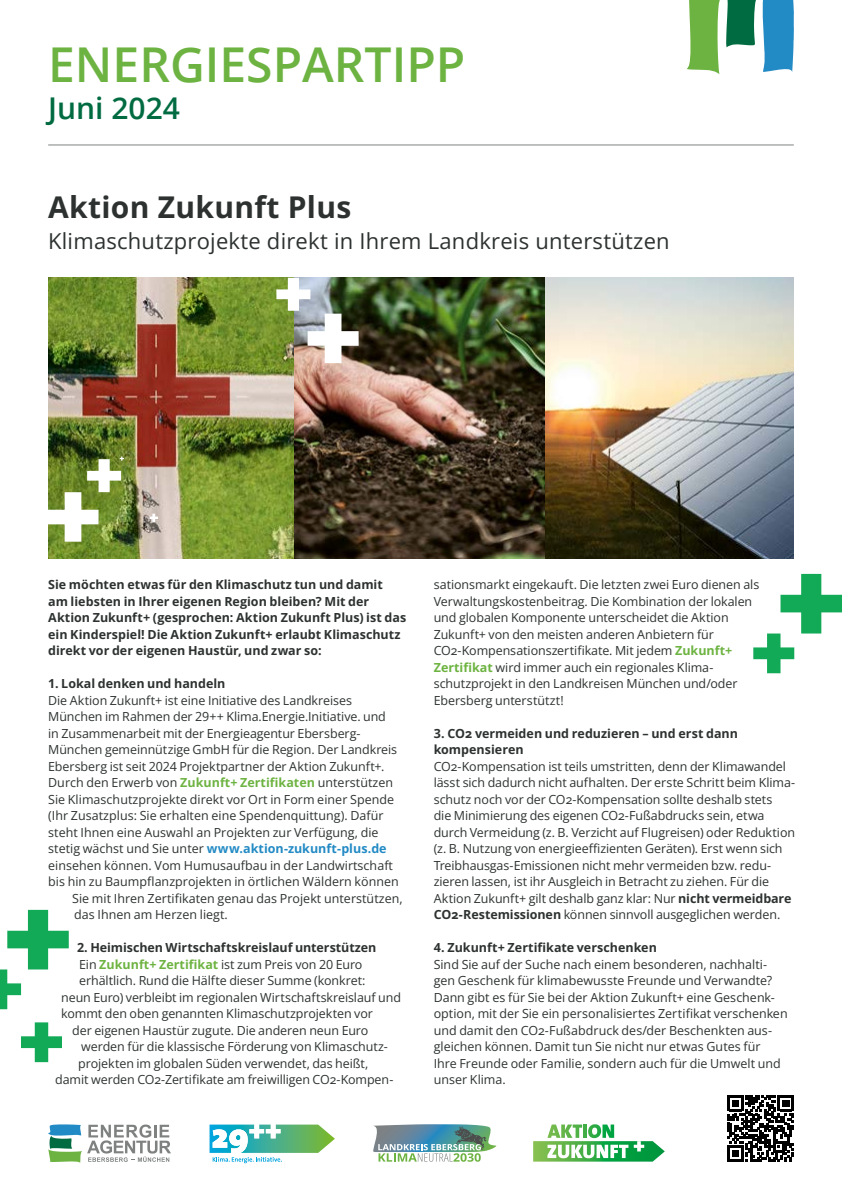
<style>
.page{position:relative;width:842px;height:1191px;background:#fff}
.page>*{position:absolute;margin:0;border:0;box-sizing:border-box;transform-origin:0 0}
.t1{font:600 48px "Open Sans";color:#6db341}
.t2{font:700 30px "Open Sans";letter-spacing:.01em;color:#2d3231}
.t3{font:600 30px "Open Sans";color:#006b41}
.t4{font:22px "Open Sans";letter-spacing:.01em;color:#2d3231}
.t5{font:12.5px/16.5px "Open Sans";letter-spacing:-.005em;color:#2d3231}
.t6{font:700 12.5px/16.5px "Open Sans";color:#2d3231}
.t7{font:700 12.5px "Open Sans";color:#228ac4}
.s1{font-weight:700;color:#6db341}
.s2{font-weight:400;color:#2d3231}
.s3{font-weight:700}
</style>
<div class="page">
<svg style="left:687px;top:0;width:107px;height:74px"></svg>
<hr style="left:48px;top:145px;width:746px;height:1px;background:#7f8181">
<svg style="left:727px;top:1095px;width:67px;height:66px"></svg>
<svg style="left:48px;top:1124px;width:123px;height:38px"></svg>
<svg style="left:533px;top:1124px;width:132px;height:37px"></svg>
<svg style="left:210px;top:1124px;width:125px;height:39px"></svg>
<svg style="left:373px;top:1124px;width:123px;height:37px"></svg>
<svg style="left:21px;top:1022px;width:41px;height:40px"></svg>
<svg style="left:0;top:910px;width:69px;height:99px"></svg>
<svg style="left:753px;top:574px;width:89px;height:99px"></svg>
<img style="left:48px;top:278px;width:746px;height:280px">
<svg style="left:150px;top:513px;width:8px;height:9px"></svg>
<svg style="left:48px;top:456px;width:76px;height:85px"></svg>
<img style="left:276px;top:278px;width:83px;height:85px">
<h1 class="t1" style="left:48px;top:32px;width:419px">ENERGIESPARTIPP</h1>
<h2 class="t3" style="left:48px;top:88px;width:133px">Juni 2024</h2>
<h2 class="t2" style="left:48px;top:186px;width:305px">Aktion Zukunft Plus</h2>
<h3 class="t4" style="left:48px;top:226px;width:623px">Klimaschutzprojekte direkt in Ihrem Landkreis unterstützen</h3>
<p class="t6" style="left:48px;top:576px;width:360px">Sie möchten etwas für den Klimaschutz tun und damit<br>am liebsten in Ihrer eigenen Region bleiben? Mit der Aktion Zukunft+ (gesprochen: Aktion Zukunft Plus) ist das ein Kinderspiel! Die Aktion Zukunft+ erlaubt Klimaschutz direkt vor der eigenen Haustür, und zwar so:</p>
<p class="t6" style="left:48px;top:675px;width:179px">1. Lokal denken und handeln</p>
<p class="t5" style="left:48px;top:691px;width:305px">Die Aktion Zukunft+ ist eine Initiative des Landkreises</p>
<p class="t5" style="left:48px;top:708px;width:339px">München im Rahmen der 29++ Klima.Energie.Initiative. und</p>
<p class="t5" style="left:48px;top:724px;width:314px">in Zusammenarbeit mit der Energieagentur Ebersberg-</p>
<p class="t5" style="left:48px;top:741px;width:350px">München gemeinnützige GmbH für die Region. Der Landkreis</p>
<p class="t5" style="left:48px;top:757px;width:338px">Ebersberg ist seit 2024 Projektpartner der Aktion Zukunft+.</p>
<p class="t5" style="left:48px;top:774px;width:346px">Durch den Erwerb von <span class="s1">Zukunft+ Zertifikaten</span> unterstützen</p>
<p class="t5" style="left:48px;top:790px;width:347px">Sie Klimaschutzprojekte direkt vor Ort in Form einer Spende</p>
<p class="t5" style="left:48px;top:807px;width:337px">(Ihr Zusatzplus: Sie erhalten eine Spendenquittung). Dafür</p>
<p class="t5" style="left:48px;top:823px;width:332px">steht Ihnen eine Auswahl an Projekten zur Verfügung, die</p>
<p class="t7" style="left:48px;top:840px;width:340px"><span class="s2">stetig wächst und Sie unter</span> www.aktion-zukunft-plus.de</p>
<p class="t5" style="left:48px;top:856px;width:346px">einsehen können. Vom Humusaufbau in der Landwirtschaft</p>
<p class="t5" style="left:48px;top:873px;width:352px">bis hin zu Baumpflanzprojekten in örtlichen Wäldern können</p>
<p class="t5" style="left:72px;top:889px;width:332px">Sie mit Ihren Zertifikaten genau das Projekt unterstützen,</p>
<p class="t5" style="left:74px;top:906px;width:155px">das Ihnen am Herzen liegt.</p>
<p class="t6" style="left:77px;top:939px;width:301px">2. Heimischen Wirtschaftskreislauf unterstützen</p>
<p class="t5" style="left:79px;top:955px;width:285px">Ein <span class="s1">Zukunft+ Zertifikat</span> ist zum Preis von 20 Euro</p>
<p class="t5" style="left:79px;top:972px;width:288px">erhältlich. Rund die Hälfte dieser Summe (konkret:</p>
<p class="t5" style="left:61px;top:988px;width:341px">neun Euro) verbleibt im regionalen Wirtschaftskreislauf und</p>
<p class="t5" style="left:61px;top:1005px;width:313px">kommt den oben genannten Klimaschutzprojekten vor</p>
<p class="t5" style="left:72px;top:1021px;width:298px">der eigenen Haustür zugute. Die anderen neun Euro</p>
<p class="t5" style="left:81px;top:1038px;width:308px">werden für die klassische Förderung von Klimaschutz-</p>
<p class="t5" style="left:78px;top:1054px;width:292px">projekten im globalen Süden verwendet, das heißt,</p>
<p class="t5" style="left:55px;top:1071px;width:340px">damit werden CO2-Zertifikate am freiwilligen CO2-Kompen-</p>
<p class="t5" style="left:434px;top:576px;width:327px">sationsmarkt eingekauft. Die letzten zwei Euro dienen als Verwaltungskostenbeitrag. Die Kombination der lokalen und globalen Komponente unterscheidet die Aktion Zukunft+ von den meisten anderen Anbietern für CO2-Kompensationszertifikate. Mit jedem <span class="s1">Zukunft+ Zertifikat</span> wird immer auch ein regionales Klima&shy;schutzprojekt in den Landkreisen München und/oder Ebersberg unterstützt!</p>
<p class="t6" style="left:434px;top:724px;width:306px">3. CO2 vermeiden und reduzieren – und erst dann kompensieren</p>
<p class="t5" style="left:434px;top:757px;width:363px">CO2-Kompensation ist teils umstritten, denn der Klimawandel lässt sich dadurch nicht aufhalten. Der erste Schritt beim Klima&shy;schutz noch vor der CO2-Kompensation sollte deshalb stets<br>die Minimierung des eigenen CO2-Fußabdrucks sein, etwa durch Vermeidung (z. B. Verzicht auf Flugreisen) oder Reduktion (z. B. Nutzung von energieeffizienten Geräten). Erst wenn sich Treibhausgas-Emissionen nicht mehr vermeiden bzw. redu&shy;zieren lassen, ist ihr Ausgleich in Betracht zu ziehen. Für die Aktion Zukunft+ gilt deshalb ganz klar: Nur <span class="s3">nicht vermeidbare CO2-Restemissionen</span> können sinnvoll ausgeglichen werden.</p>
<p class="t6" style="left:434px;top:939px;width:225px">4. Zukunft+ Zertifikate verschenken</p>
<p class="t5" style="left:434px;top:955px;width:355px">Sind Sie auf der Suche nach einem besonderen, nachhalti&shy;gen Geschenk für klimabewusste Freunde und Verwandte?<br>Dann gibt es für Sie bei der Aktion Zukunft+ eine Geschenk&shy;option, mit der Sie ein personalisiertes Zertifikat verschenken und damit den CO2-Fußabdruck des/der Beschenkten aus&shy;gleichen können. Damit tun Sie nicht nur etwas Gutes für<br>Ihre Freunde oder Familie, sondern auch für die Umwelt und unser Klima.</p>
</div>
